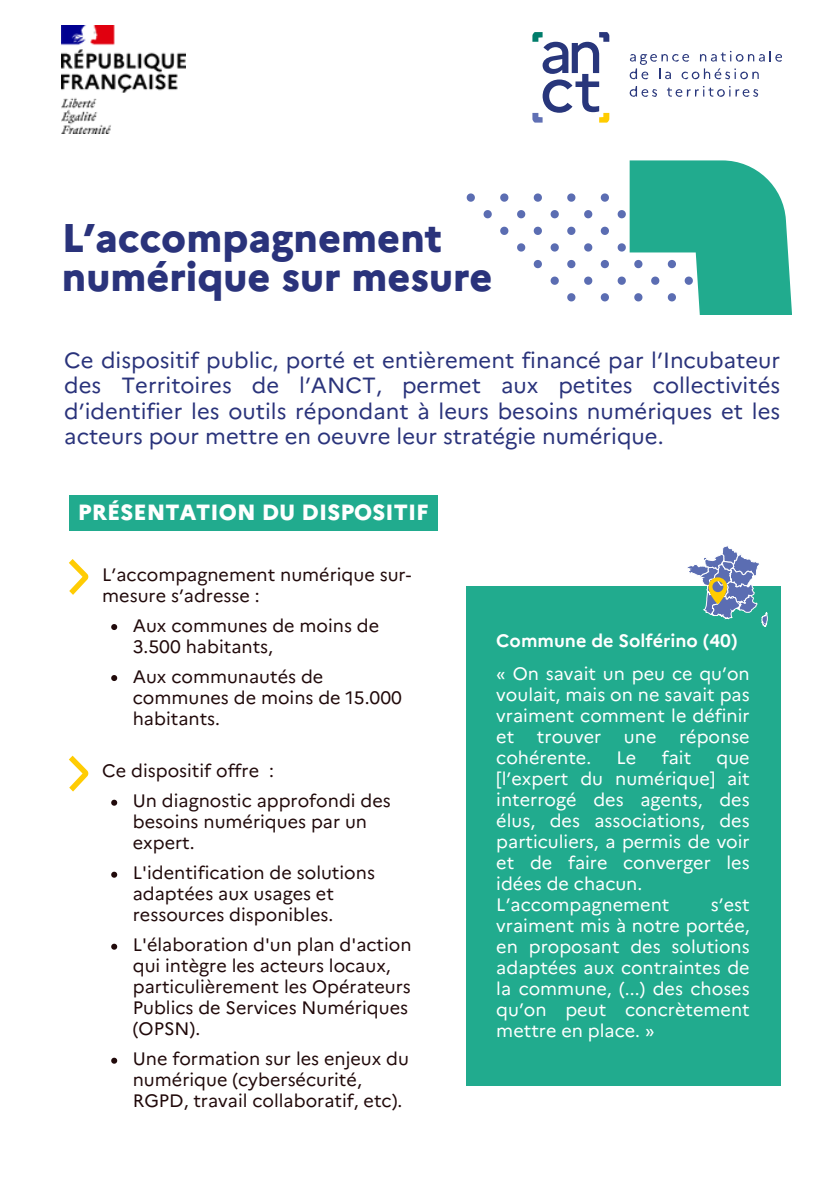
<style>
.page{position:relative;width:839px;height:1191px;background:#fff}
.page>*{position:absolute;margin:0;border:0;box-sizing:border-box;transform-origin:0 0}
.t1{font:800 40px/39px "Marianne";color:#2a337b}
.t2{font:22px/25.6px "Marianne";color:#2a337b;text-align:justify}
.t3{font:800 22px "Marianne";letter-spacing:.005em;color:#fff}
.t4{font:18px/21px "Marianne";color:#210a0b}
.t5{font:18px/21px "Marianne";color:#fff;text-align:justify}
.t6{font:700 18px "Marianne";color:#fff}
</style>
<div class="page">
<svg style="left:532px;top:32px;width:77px;height:91px"></svg>
<svg style="left:629px;top:51px;width:153px;height:28px"></svg>
<svg style="left:629px;top:86px;width:28px;height:11px"></svg>
<svg style="left:667px;top:86px;width:91px;height:11px"></svg>
<svg style="left:466px;top:193px;width:9px;height:9px"></svg>
<svg style="left:500px;top:193px;width:8px;height:9px"></svg>
<svg style="left:533px;top:193px;width:9px;height:9px"></svg>
<svg style="left:567px;top:193px;width:8px;height:9px"></svg>
<svg style="left:600px;top:193px;width:9px;height:9px"></svg>
<svg style="left:483px;top:210px;width:9px;height:8px"></svg>
<svg style="left:517px;top:210px;width:8px;height:8px"></svg>
<svg style="left:550px;top:210px;width:8px;height:8px"></svg>
<svg style="left:584px;top:210px;width:8px;height:8px"></svg>
<svg style="left:500px;top:227px;width:8px;height:8px"></svg>
<svg style="left:533px;top:227px;width:9px;height:8px"></svg>
<svg style="left:567px;top:227px;width:8px;height:8px"></svg>
<svg style="left:600px;top:227px;width:9px;height:8px"></svg>
<svg style="left:517px;top:243px;width:8px;height:9px"></svg>
<svg style="left:550px;top:243px;width:8px;height:9px"></svg>
<svg style="left:584px;top:243px;width:8px;height:9px"></svg>
<svg style="left:533px;top:260px;width:9px;height:8px"></svg>
<svg style="left:567px;top:260px;width:8px;height:8px"></svg>
<svg style="left:600px;top:260px;width:9px;height:8px"></svg>
<svg style="left:550px;top:277px;width:8px;height:8px"></svg>
<svg style="left:584px;top:277px;width:8px;height:8px"></svg>
<svg style="left:567px;top:293px;width:8px;height:8px"></svg>
<svg style="left:600px;top:293px;width:9px;height:8px"></svg>
<svg style="left:617px;top:160px;width:174px;height:155px"></svg>
<svg style="left:69px;top:559px;width:19px;height:36px"></svg>
<svg style="left:69px;top:756px;width:19px;height:36px"></svg>
<div style="left:466px;top:586px;width:314px;height:499px;background:#21ab8e"></div>
<img style="left:62px;top:25px;width:123px;height:108px">
<div style="left:69px;top:495px;width:368px;height:35px;background:#21ab8e"></div>
<svg style="left:111px;top:624px;width:6px;height:6px"></svg>
<svg style="left:111px;top:675px;width:6px;height:6px"></svg>
<svg style="left:111px;top:800px;width:6px;height:6px"></svg>
<svg style="left:111px;top:872px;width:6px;height:6px"></svg>
<svg style="left:111px;top:944px;width:6px;height:6px"></svg>
<svg style="left:111px;top:1058px;width:6px;height:6px"></svg>
<svg style="left:687px;top:546px;width:80px;height:80px"></svg>
<h1 class="t1" style="left:62px;top:218px;width:432px">L’accompagnement numérique sur mesure</h1>
<h3 class="t2" style="left:64px;top:347px;width:717px">Ce dispositif public, porté et entièrement financé par l’Incubateur des Territoires de l’ANCT, permet aux petites collectivités d’identifier les outils répondant à leurs besoins numériques et les acteurs pour mettre en oeuvre leur stratégie numérique.</h3>
<h2 class="t3" style="left:78px;top:499px;width:352px">PRÉSENTATION DU DISPOSITIF</h2>
<p class="t4" style="left:102px;top:564px;width:310px">L’accompagnement numérique sur&shy;mesure s’adresse :</p>
<p class="t4" style="left:133px;top:615px;width:248px">Aux communes de moins de<br>3.500 habitants,</p>
<p class="t4" style="left:133px;top:666px;width:271px">Aux communautés de communes de moins de 15.000 habitants.</p>
<p class="t4" style="left:102px;top:760px;width:173px">Ce dispositif offre :</p>
<p class="t4" style="left:133px;top:790px;width:259px">Un diagnostic approfondi des besoins numériques par un expert.</p>
<p class="t4" style="left:133px;top:862px;width:244px">L'identification de solutions adaptées aux usages et ressources disponibles.</p>
<p class="t4" style="left:133px;top:934px;width:280px">L'élaboration d'un plan d'action qui intègre les acteurs locaux, particulièrement les Opérateurs<br>Publics de Services Numériques (OPSN).</p>
<p class="t4" style="left:133px;top:1048px;width:278px">Une formation sur les enjeux du numérique (cybersécurité,<br>RGPD, travail collaboratif, etc).</p>
<h4 class="t6" style="left:496px;top:626px;width:243px">Commune de Solférino (40)</h4>
<p class="t5" style="left:496px;top:663px;width:255px">« On savait un peu ce qu’on voulait, mais on ne savait pas vraiment comment le définir et</p>
<p class="t5" style="left:537px;top:726px;width:66px">trouver</p>
<p class="t5" style="left:624px;top:726px;width:34px">une</p>
<p class="t5" style="left:679px;top:726px;width:72px">réponse</p>
<p class="t5" style="left:496px;top:747px;width:96px">cohérente.</p>
<p class="t5" style="left:616px;top:747px;width:21px">Le</p>
<p class="t5" style="left:661px;top:747px;width:31px">fait</p>
<p class="t5" style="left:496px;top:747px;width:255px;text-indent:220px">que [l’expert du numérique] ait interrogé des agents, des élus, des associations, des particuliers, a permis de voir et de faire converger les idées de chacun.</p>
<p class="t5" style="left:496px;top:894px;width:174px">L’accompagnement</p>
<p class="t5" style="left:496px;top:894px;width:255px;text-indent:214px">s’est vraiment mis à notre portée, en proposant des solutions adaptées aux contraintes de la commune, (...) des choses qu’on peut concrètement mettre en place. »</p>
</div>
